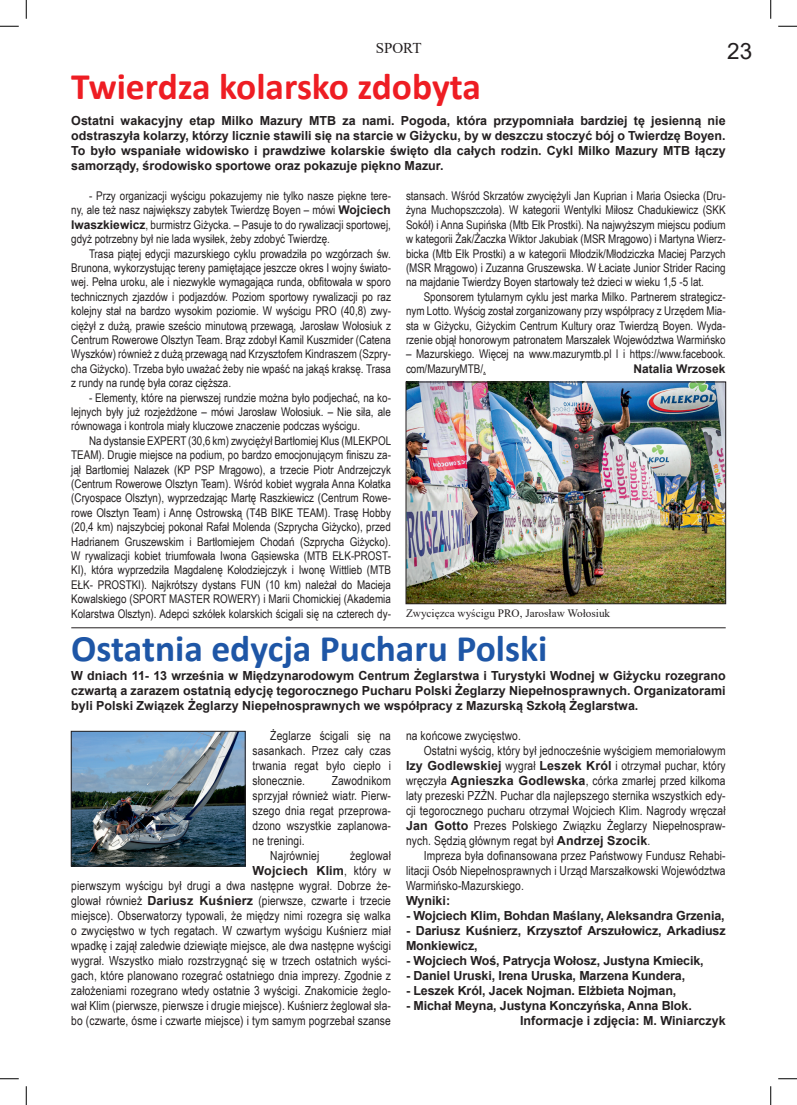
<style>
.page{position:relative;width:797px;height:1105px;background:#fff}
.page>*{position:absolute;margin:0;border:0;box-sizing:border-box;transform-origin:0 0}
.t1{font:700 37.5px "Calibri";color:#1e56a6}
.t2{font:700 37.5px "Calibri";color:#ee1d23}
.t3{font:22.5px "Arial";color:#231f20}
.t4{font:15px "Times New Roman";color:#231f20}
.t5{font:12.5px/15px "Arial Narrow";letter-spacing:.01em;color:#231f20;text-align:justify}
.t6{font:700 12.5px/15px "Arial";letter-spacing:-.01em;color:#231f20;text-align:justify}
.t7{font:700 12.5px "Arial";letter-spacing:.01em;color:#231f20}
.t8{font:12px/14.4px "Arial Narrow";color:#231f20;text-align:justify}
.t9{font:700 12px "Arial";color:#231f20}
.t10{font:11.25px "Times New Roman";color:#231f20}
.s1{font-family:"Arial";font-weight:700}
.s2{font-family:"Arial Narrow";font-weight:400}
</style>
<div class="page">
<img style="left:407px;top:384px;width:317px;height:218px">
<div style="left:405px;top:382px;width:321px;height:222px;border:1px solid #231f20"></div>
<hr style="left:71px;top:627px;width:654px;height:1px;background:#231f20">
<img style="left:73px;top:733px;width:170px;height:131px">
<div style="left:71px;top:731px;width:174px;height:135px;border:1px solid #231f20"></div>
<svg style="left:0;top:25px;width:19px;height:2px"></svg>
<svg style="left:778px;top:25px;width:19px;height:2px"></svg>
<svg style="left:0;top:1078px;width:19px;height:1px"></svg>
<svg style="left:778px;top:1078px;width:19px;height:1px"></svg>
<svg style="left:25px;top:0;width:2px;height:19px"></svg>
<svg style="left:25px;top:1086px;width:2px;height:19px"></svg>
<svg style="left:770px;top:0;width:1px;height:19px"></svg>
<svg style="left:770px;top:1086px;width:1px;height:19px"></svg>
<p class="t4" style="left:376px;top:38px;width:47px">SPORT</p>
<h2 class="t3" style="left:727px;top:36px;width:27px">23</h2>
<h1 class="t2" style="left:71px;top:60px;width:411px">Twierdza kolarsko zdobyta</h1>
<p class="t6" style="left:71px;top:114px;width:656px">Ostatni wakacyjny etap Milko Mazury MTB za nami. Pogoda, która przypomniała bardziej tę jesienną nie odstraszyła kolarzy, którzy licznie stawili się na starcie w Giżycku, by w deszczu stoczyć bój o Twierdzę Boyen.<br>To było wspaniałe widowisko i prawdziwe kolarskie święto dla całych rodzin. Cykl Milko Mazury MTB łączy samorządy, środowisko sportowe oraz pokazuje piękno Mazur.</p>
<p class="t8" style="left:406px;top:188px;width:321px">stansach. Wśród Skrzatów zwyciężyli Jan Kuprian i Maria Osiecka (Dru&shy;żyna Muchopszczoła). W kategorii Wentylki Miłosz Chadukiewicz (SKK Sokół) i Anna Supińska (Mtb Ełk Prostki). Na najwyższym miejscu podium w kategorii Żak/Żaczka Wiktor Jakubiak (MSR Mrągowo) i Martyna Wierz&shy;bicka (Mtb Ełk Prostki) a w kategorii Młodzik/Młodziczka Maciej Parzych (MSR Mrągowo) i Zuzanna Gruszewska. W Łaciate Junior Strider Racing na majdanie Twierdzy Boyen startowały też dzieci w wieku 1,5 -5 lat.</p>
<p class="t8" style="left:406px;top:289px;width:321px;text-indent:18px">Sponsorem tytularnym cyklu jest marka Milko. Partnerem strategicz&shy;nym Lotto. Wyścig został zorganizowany przy współpracy z Urzędem Mia&shy;sta w Giżycku, Giżyckim Centrum Kultury oraz Twierdzą Boyen. Wyda&shy;rzenie objął honorowym patronatem Marszałek Województwa Warmińsko</p>
<p class="t8" style="left:406px;top:347px;width:321px">– Mazurskiego. Więcej na www.mazurymtb.pl l i https://www.facebook. com/MazuryMTB/.</p>
<p class="t8" style="left:71px;top:188px;width:321px;text-indent:18px">- Przy organizacji wyścigu pokazujemy nie tylko nasze piękne tere&shy;ny, ale też nasz największy zabytek Twierdzę Boyen – mówi <span class="s1">Wojciech Iwaszkiewicz</span>, burmistrz Giżycka. – Pasuje to do rywalizacji sportowej, gdyż potrzebny był nie lada wysiłek, żeby zdobyć Twierdzę.</p>
<p class="t8" style="left:71px;top:246px;width:321px;text-indent:18px">Trasa piątej edycji mazurskiego cyklu prowadziła po wzgórzach św.<br>Brunona, wykorzystując tereny pamiętające jeszcze okres I wojny świato&shy;wej. Pełna uroku, ale i niezwykle wymagająca runda, obfitowała w sporo technicznych zjazdów i podjazdów. Poziom sportowy rywalizacji po raz kolejny stał na bardzo wysokim poziomie. W wyścigu PRO (40,8) zwy&shy;ciężył z dużą, prawie sześcio minutową przewagą, Jarosław Wołosiuk z Centrum Rowerowe Olsztyn Team. Brąz zdobył Kamil Kuszmider (Catena Wyszków) również z dużą przewagą nad Krzysztofem Kindraszem (Szpry&shy;cha Giżycko). Trzeba było uważać żeby nie wpaść na jakąś kraksę. Trasa z rundy na rundę była coraz cięższa.</p>
<p class="t8" style="left:71px;top:390px;width:321px;text-indent:18px">- Elementy, które na pierwszej rundzie można było podjechać, na ko&shy;lejnych były już rozjeżdżone – mówi Jarosław Wołosiuk. – Nie siła, ale równowaga i kontrola miały kluczowe znaczenie podczas wyścigu.</p>
<p class="t8" style="left:71px;top:433px;width:321px;text-indent:18px">Na dystansie EXPERT (30,6 km) zwyciężył Bartłomiej Klus (MLEKPOL TEAM). Drugie miejsce na podium, po bardzo emocjonującym finiszu za&shy;jął Bartłomiej Nalazek (KP PSP Mrągowo), a trzecie Piotr Andrzejczyk (Centrum Rowerowe Olsztyn Team). Wśród kobiet wygrała Anna Kołatka (Cryospace Olsztyn), wyprzedzając Martę Raszkiewicz (Centrum Rowe&shy;rowe Olsztyn Team) i Annę Ostrowską (T4B BIKE TEAM). Trasę Hobby (20,4 km) najszybciej pokonał Rafał Molenda (Szprycha Giżycko), przed Hadrianem Gruszewskim i Bartłomiejem Chodań (Szprycha Giżycko).<br>W rywalizacji kobiet triumfowała Iwona Gąsiewska (MTB EŁK-PROST-KI), która wyprzedziła Magdalenę Kołodziejczyk i Iwonę Wittlieb (MTB EŁK- PROSTKI). Najkrótszy dystans FUN (10 km) należał do Macieja Kowalskiego (SPORT MASTER ROWERY) i Marii Chomickiej (Akademia Kolarstwa Olsztyn). Adepci szkółek kolarskich ścigali się na czterech dy-</p>
<p class="t9" style="left:633px;top:360px;width:93px">Natalia Wrzosek</p>
<p class="t10" style="left:406px;top:606px;width:206px">Zwycięzca wyścigu PRO, Jarosław Wołosiuk</p>
<h1 class="t1" style="left:71px;top:622px;width:477px">Ostatnia edycja Pucharu Polski</h1>
<p class="t6" style="left:71px;top:669px;width:656px">W dniach 11- 13 września w Międzynarodowym Centrum Żeglarstwa i Turystyki Wodnej w Giżycku rozegrano czwartą a zarazem ostatnią edycję tegorocznego Pucharu Polski Żeglarzy Niepełnosprawnych. Organizatorami byli Polski Związek Żeglarzy Niepełnosprawnych we współpracy z Mazurską Szkołą Żeglarstwa.</p>
<p class="t5" style="left:406px;top:728px;width:116px">na końcowe zwycięstwo.</p>
<p class="t5" style="left:424px;top:743px;width:303px">Ostatni wyścig, który był jednocześnie wyścigiem memoriałowym</p>
<p class="t5" style="left:406px;top:758px;width:321px"><span class="s1">Izy Godlewskiej</span> wygrał <span class="s1">Leszek Król</span> i otrzymał puchar, który</p>
<p class="t5" style="left:406px;top:773px;width:321px">wręczyła <span class="s1">Agnieszka Godlewska</span>, córka zmarłej przed kilkoma</p>
<p class="t5" style="left:406px;top:788px;width:321px">laty prezeski PZŻN. Puchar dla najlepszego sternika wszystkich edy-</p>
<p class="t5" style="left:406px;top:803px;width:321px">cji tegorocznego pucharu otrzymał Wojciech Klim. Nagrody wręczał</p>
<p class="t5" style="left:406px;top:818px;width:321px"><span class="s1">Jan Gotto</span> Prezes Polskiego Związku Żeglarzy Niepełnospraw-</p>
<p class="t5" style="left:406px;top:833px;width:246px">nych. Sędzią głównym regat był <span class="s1">Andrzej Szocik</span>.</p>
<p class="t5" style="left:424px;top:848px;width:303px">Impreza była dofinansowana przez Państwowy Fundusz Rehabi-</p>
<p class="t5" style="left:406px;top:863px;width:321px">litacji Osób Niepełnosprawnych i Urząd Marszałkowski Województwa</p>
<p class="t5" style="left:406px;top:878px;width:119px">Warmińsko-Mazurskiego.</p>
<p class="t6" style="left:406px;top:894px;width:46px">Wyniki:</p>
<p class="t6" style="left:406px;top:909px;width:320px">- Wojciech Klim, Bohdan Maślany, Aleksandra Grzenia,</p>
<p class="t6" style="left:406px;top:924px;width:321px">- Dariusz Kuśnierz, Krzysztof Arszułowicz, Arkadiusz<br>Monkiewicz,</p>
<p class="t6" style="left:406px;top:954px;width:299px">- Wojciech Woś, Patrycja Wołosz, Justyna Kmiecik,</p>
<p class="t6" style="left:406px;top:969px;width:281px">- Daniel Uruski, Irena Uruska, Marzena Kundera,</p>
<p class="t6" style="left:406px;top:984px;width:272px">- Leszek Król, Jacek Nojman. Elżbieta Nojman,</p>
<p class="t6" style="left:520px;top:999px;width:207px;text-indent:-114px">- Michał Meyna, Justyna Konczyńska, Anna Blok.<br>Informacje i zdjęcia: M. Winiarczyk</p>
<p class="t5" style="left:252px;top:728px;width:140px;text-indent:18px">Żeglarze ścigali się na sasankach. Przez cały czas trwania regat było ciepło i słonecznie.</p>
<p class="t5" style="left:332px;top:773px;width:61px">Zawodnikom</p>
<p class="t5" style="left:252px;top:788px;width:140px">sprzyjał również wiatr. Pierw-</p>
<p class="t5" style="left:252px;top:803px;width:140px">szego dnia regat przeprowa-</p>
<p class="t5" style="left:252px;top:818px;width:140px">dzono wszystkie zaplanowa-</p>
<p class="t5" style="left:252px;top:833px;width:54px">ne treningi.</p>
<p class="t5" style="left:270px;top:848px;width:50px">Najrówniej</p>
<p class="t5" style="left:350px;top:848px;width:42px">żeglował</p>
<p class="t7" style="left:252px;top:862px;width:140px">Wojciech Klim<span class="s2">, który w</span></p>
<p class="t5" style="left:71px;top:878px;width:321px">pierwszym wyścigu był drugi a dwa następne wygrał. Dobrze że&shy;glował również <span class="s1">Dariusz Kuśnierz</span> (pierwsze, czwarte i trzecie miejsce). Obserwatorzy typowali, że między nimi rozegra się walka o zwycięstwo w tych regatach. W czwartym wyścigu Kuśnierz miał wpadkę i zajął zaledwie dziewiąte miejsce, ale dwa następne wyścigi wygrał. Wszystko miało rozstrzygnąć się w trzech ostatnich wyści&shy;gach, które planowano rozegrać ostatniego dnia imprezy. Zgodnie z założeniami rozegrano wtedy ostatnie 3 wyścigi. Znakomicie żeglo&shy;wał Klim (pierwsze, pierwsze i drugie miejsce). Kuśnierz żeglował sła&shy;bo (czwarte, ósme i czwarte miejsce) i tym samym pogrzebał szanse</p>
</div>
